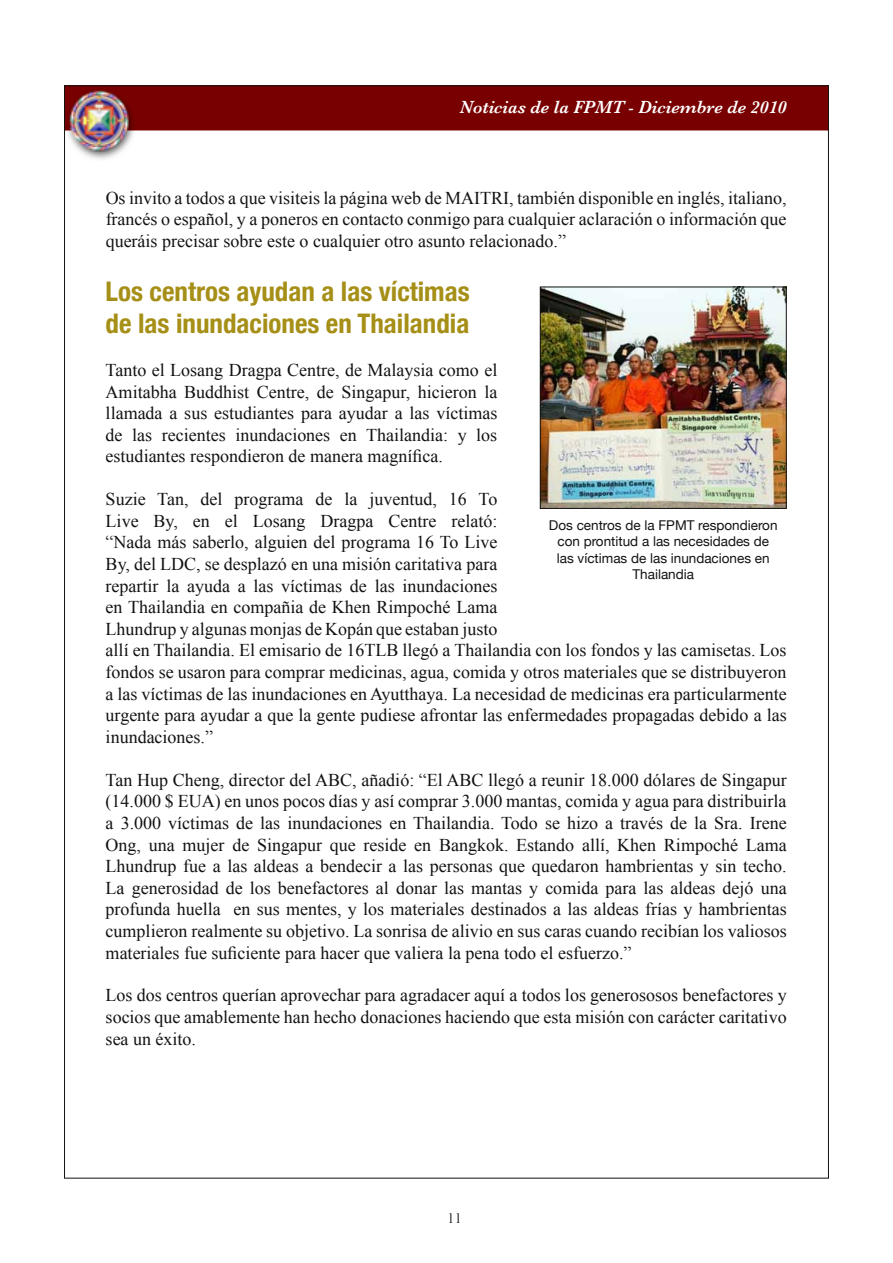
<style>
.page{position:relative;width:893px;height:1263px;background:#fff}
.page>*{position:absolute;margin:0;border:0;box-sizing:border-box;transform-origin:0 0}
.t1{font:700 condensed 27px/32.4px "Helvetica Neue";color:#a68f17}
.t2{font:18px/21.6px "Times New Roman";color:#121212;text-align:justify}
.t3{font:italic 600 18px "Baskerville";color:#fff}
.t4{font:15px "Baskerville";color:#121212}
.t5{font:13.5px/16.2px "Helvetica Neue";color:#121212;text-align:center}
</style>
<div class="page">
<img style="left:66px;top:87px;width:761px;height:72px">
<img style="left:542px;top:289px;width:243px;height:218px">
<div style="left:540px;top:287px;width:247px;height:222px;border:1px solid #121212"></div>
<p class="t3" style="left:460px;top:97px;width:328px">Noticias de la FPMT - Diciembre de 2010</p>
<p class="t2" style="left:106px;top:187px;width:682px">Os invito a todos a que visiteis la página web de MAITRI, también disponible en inglés, italiano, francés o español, y a poneros en contacto conmigo para cualquier aclaración o información que queráis precisar sobre este o cualquier otro asunto relacionado.”</p>
<h1 class="t1" style="left:106px;top:274px;width:366px">Los centros ayudan a las víctimas de las inundaciones en Thailandia</h1>
<p class="t2" style="left:106px;top:359px;width:393px">Tanto el Losang Dragpa Centre, de Malaysia como el Amitabha Buddhist Centre, de Singapur, hicieron la llamada a sus estudiantes para ayudar a las víctimas de las recientes inundaciones en Thailandia: y los estudiantes respondieron de manera magnífica.</p>
<p class="t2" style="left:106px;top:488px;width:682px;text-align:left">Suzie Tan, del programa de la juventud, 16 To<br>Live By, en el Losang Dragpa Centre relató:<br>“Nada más saberlo, alguien del programa 16 To Live<br>By, del LDC, se desplazó en una misión caritativa para<br>repartir la ayuda a las víctimas de las inundaciones<br>en Thailandia en compañia de Khen Rimpoché Lama<br>Lhundrup y algunas monjas de Kopán que estaban justo<br>allí en Thailandia. El emisario de 16TLB llegó a Thailandia con los fondos y las camisetas. Los fondos se usaron para comprar medicinas, agua, comida y otros materiales que se distribuyeron a las víctimas de las inundaciones en Ayutthaya. La necesidad de medicinas era particularmente urgente para ayudar a que la gente pudiese afrontar las enfermedades propagadas debido a las inundaciones.”</p>
<p class="t2" style="left:106px;top:769px;width:683px">Tan Hup Cheng, director del ABC, añadió: “El ABC llegó a reunir 18.000 dólares de Singapur (14.000 $ EUA) en unos pocos días y así comprar 3.000 mantas, comida y agua para distribuirla a 3.000 víctimas de las inundaciones en Thailandia. Todo se hizo a través de la Sra. Irene Ong, una mujer de Singapur que reside en Bangkok. Estando allí, Khen Rimpoché Lama Lhundrup fue a las aldeas a bendecir a las personas que quedaron hambrientas y sin techo.<br>La generosidad de los benefactores al donar las mantas y comida para las aldeas dejó una profunda huella en sus mentes, y los materiales destinados a las aldeas frías y hambrientas cumplieron realmente su objetivo. La sonrisa de alivio en sus caras cuando recibían los valiosos materiales fue suficiente para hacer que valiera la pena todo el esfuerzo.”</p>
<p class="t2" style="left:106px;top:984px;width:682px">Los dos centros querían aprovechar para agradacer aquí a todos los generososos benefactores y socios que amablemente han hecho donaciones haciendo que esta misión con carácter caritativo sea un éxito.</p>
<p class="t5" style="left:549px;top:517px;width:230px">Dos centros de la FPMT respondieron con prontitud a las necesidades de las víctimas de las inundaciones en<br>Thailandia</p>
<p class="t4" style="left:447px;top:1209px;width:16px">11</p>
</div>
